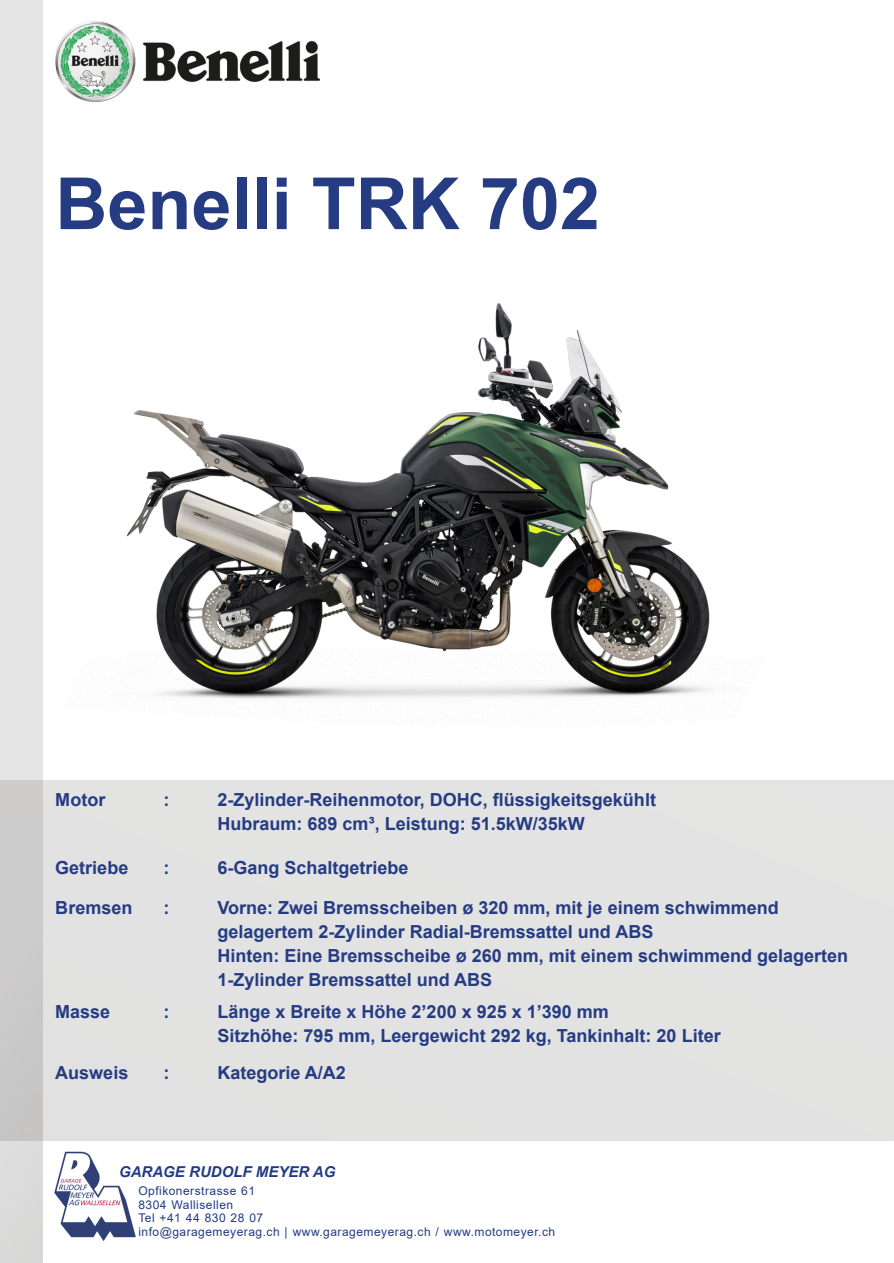
<style>
.page{position:relative;width:894px;height:1263px;background:#fff}
.page>*{position:absolute;margin:0;border:0;box-sizing:border-box;transform-origin:0 0}
.t1{font:700 72px "Arial";color:#253c83}
.t2{font:700 18px/24px "Arial";color:#253c83}
.t3{font:italic 700 15px "Arial";color:#213b85}
.t4{font:12px/13.5px "Arial";letter-spacing:.04em;color:#213b85}
</style>
<div class="page">
<img style="left:42px;top:244px;width:668px;height:524px">
<img style="left:54px;top:1151px;width:82px;height:91px">
<img style="left:55px;top:21px;width:264px;height:80px">
<h1 class="t1" style="left:55px;top:177px;width:546px">Benelli TRK 702</h1>
<p class="t2" style="left:55px;top:789px;width:51px">Motor</p>
<p class="t2" style="left:163px;top:789px;width:7px">:</p>
<p class="t2" style="left:217px;top:789px;width:440px">2-Zylinder-Reihenmotor, DOHC, flüssigkeitsgekühlt<br>Hubraum: 689 cm³, Leistung: 51.5kW/35kW</p>
<p class="t2" style="left:55px;top:857px;width:75px">Getriebe</p>
<p class="t2" style="left:163px;top:857px;width:7px">:</p>
<p class="t2" style="left:217px;top:857px;width:193px">6-Gang Schaltgetriebe</p>
<p class="t2" style="left:55px;top:898px;width:79px">Bremsen</p>
<p class="t2" style="left:163px;top:898px;width:7px">:</p>
<p class="t2" style="left:217px;top:898px;width:632px">Vorne: Zwei Bremsscheiben ø 320 mm, mit je einem schwimmend gelagertem 2-Zylinder Radial-Bremssattel und ABS<br>Hinten: Eine Bremsscheibe ø 260 mm, mit einem schwimmend gelagerten 1-Zylinder Bremssattel und ABS</p>
<p class="t2" style="left:55px;top:1001px;width:57px">Masse</p>
<p class="t2" style="left:163px;top:1001px;width:7px">:</p>
<p class="t2" style="left:217px;top:1001px;width:504px">Länge x Breite x Höhe 2’200 x 925 x 1’390 mm<br>Sitzhöhe: 795 mm, Leergewicht 292 kg, Tankinhalt: 20 Liter</p>
<p class="t2" style="left:55px;top:1062px;width:75px">Ausweis</p>
<p class="t2" style="left:163px;top:1062px;width:7px">:</p>
<p class="t2" style="left:217px;top:1062px;width:130px">Kategorie A/A2</p>
<p class="t3" style="left:119px;top:1166px;width:218px">GARAGE RUDOLF MEYER AG</p>
<p class="t4" style="left:138px;top:1185px;width:418px">Opfikonerstrasse 61<br>8304 Wallisellen<br>Tel +41 44 830 28 07<br>info@garagemeyerag.ch | www.garagemeyerag.ch / www.motomeyer.ch</p>
</div>
